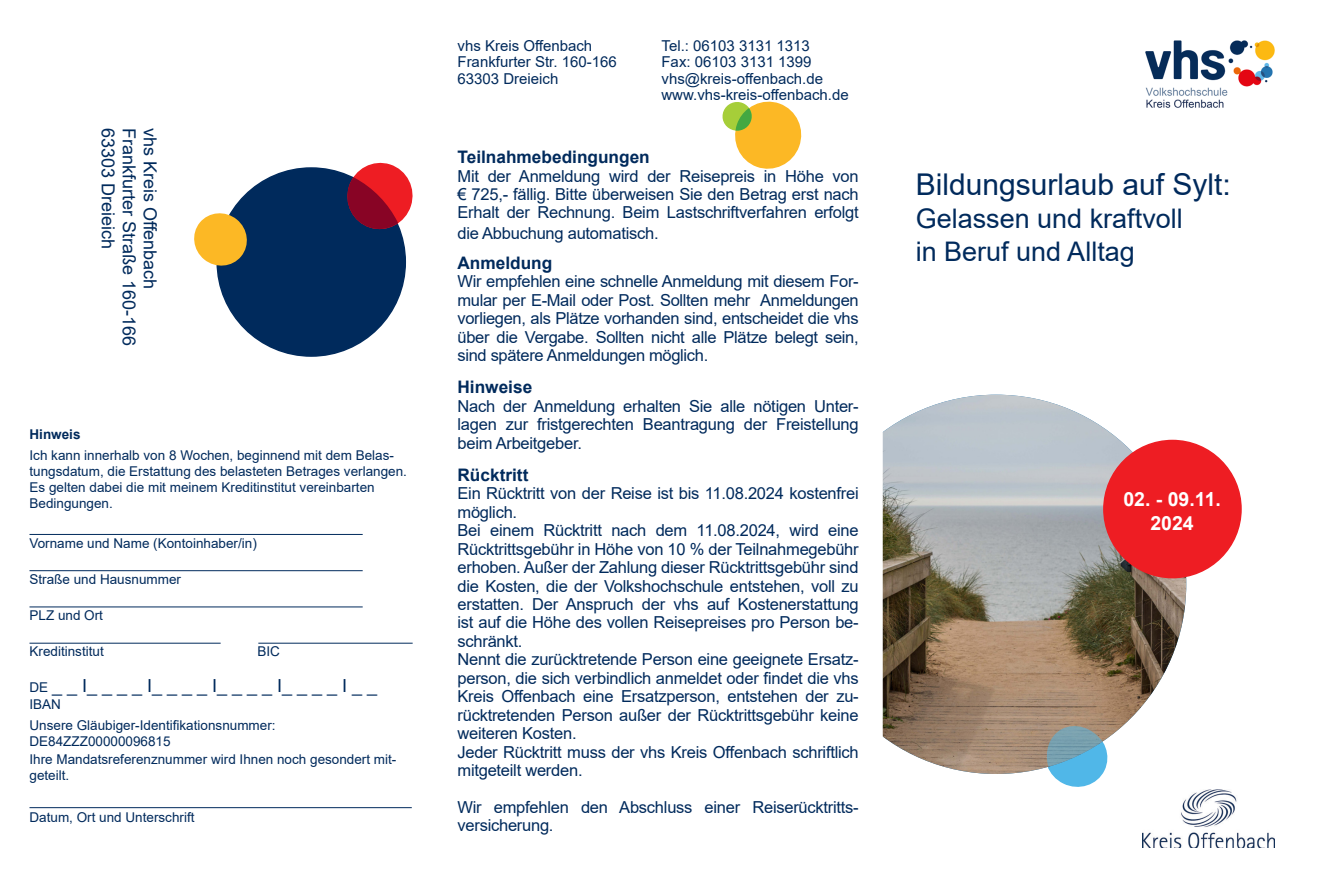
<style>
.page{position:relative;width:1326px;height:888px;background:#fff}
.page>*{position:absolute;margin:0;border:0;box-sizing:border-box;transform-origin:0 0}
.XL{font:30px "Arial";color:#002a5c}
.XL-2{font:27px "Arial";color:#002a5c}
.t1{font:700 19.5px "Arial";color:#fff}
.t2{font:18px "Arial";color:#002a5c}
.t3{font:700 17.25px "Arial";color:#002a5c}
.t4{font:16.5px/18.5px "Arial";letter-spacing:-.015em;color:#002a5c;text-align:justify}
.t5{font:15px "Arial";color:#002a5c}
.t6{font:13.5px/16.2px "Arial";color:#002a5c}
.t7{font:700 13.5px "Arial";color:#002a5c}
.s1{font-size:13.5px}
</style>
<div class="page">
<img style="left:806px;top:395px;width:380px;height:379px;border-radius:190px">
<div style="left:1104px;top:440px;width:137px;height:138px;background:#ee1d23;border-radius:50%"></div>
<div style="left:217px;top:168px;width:188px;height:188px;background:#002a5c;border-radius:50%"></div>
<svg style="left:194px;top:210px;width:53px;height:59px"></svg>
<svg style="left:344px;top:162px;width:69px;height:72px"></svg>
<img style="left:1142px;top:789px;width:132px;height:59px">
<img style="left:1145px;top:40px;width:130px;height:68px">
<div style="left:798px;top:19px;width:85px;height:850px;background:#fff"></div>
<svg style="left:722px;top:96px;width:80px;height:78px"></svg>
<svg style="left:1042px;top:722px;width:69px;height:65px;background:#88b1c2"></svg>
<hr style="left:29px;top:643px;width:192px;height:1px;background:#002a5c">
<hr style="left:29px;top:606px;width:334px;height:1px;background:#002a5c">
<hr style="left:29px;top:570px;width:334px;height:1px;background:#002a5c">
<hr style="left:29px;top:534px;width:334px;height:1px;background:#002a5c">
<hr style="left:258px;top:643px;width:155px;height:1px;background:#002a5c">
<hr style="left:29px;top:807px;width:383px;height:1px;background:#002a5c">
<p class="t2" style="left:121px;top:128px;width:123px;rotate:90deg">63303 Dreieich</p>
<p class="t2" style="left:142px;top:128px;width:220px;rotate:90deg">Frankfurter Straße 160-166</p>
<p class="t2" style="left:163px;top:128px;width:163px;rotate:90deg">vhs Kreis Offenbach</p>
<p class="t7" style="left:29px;top:424px;width:53px">Hinweis</p>
<p class="t6" style="left:29px;top:447px;width:379px">Ich kann innerhalb von 8 Wochen, beginnend mit dem Belas&shy;tungsdatum, die Erstattung des belasteten Betrages verlangen.<br>Es gelten dabei die mit meinem Kreditinstitut vereinbarten</p>
<p class="t6" style="left:29px;top:495px;width:85px">Bedingungen.</p>
<p class="t6" style="left:29px;top:535px;width:229px">Vorname und Name (Kontoinhaber/in)</p>
<p class="t6" style="left:29px;top:571px;width:153px">Straße und Hausnummer</p>
<p class="t6" style="left:29px;top:607px;width:75px">PLZ und Ort</p>
<p class="t6" style="left:29px;top:643px;width:76px">Kreditinstitut</p>
<p class="t6" style="left:257px;top:643px;width:24px">BIC</p>
<p class="t2" style="left:29px;top:674px;width:349px"><span class="s1">DE</span> _ _ I_ _ _ _ I_ _ _ _ I_ _ _ _ I_ _ _ _ I _ _</p>
<p class="t6" style="left:29px;top:696px;width:33px">IBAN</p>
<p class="t6" style="left:29px;top:717px;width:248px">Unsere Gläubiger-Identifikationsnummer:<br>DE84ZZZ00000096815</p>
<p class="t6" style="left:29px;top:751px;width:368px">Ihre Mandatsreferenznummer wird Ihnen noch gesondert mit&shy;geteilt.</p>
<p class="t6" style="left:29px;top:809px;width:167px">Datum, Ort und Unterschrift</p>
<p class="t5" style="left:457px;top:35px;width:136px">vhs Kreis Offenbach</p>
<p class="t5" style="left:457px;top:52px;width:161px">Frankfurter Str. 160-166</p>
<p class="t5" style="left:457px;top:68px;width:102px">63303 Dreieich</p>
<p class="t5" style="left:661px;top:35px;width:150px">Tel.: 06103 3131 1313</p>
<p class="t5" style="left:661px;top:52px;width:152px">Fax: 06103 3131 1399</p>
<p class="t5" style="left:661px;top:68px;width:163px">vhs@kreis-offenbach.de</p>
<p class="t5" style="left:661px;top:85px;width:189px">www.vhs-kreis-offenbach.de</p>
<p class="t3" style="left:457px;top:145px;width:194px">Teilnahmebedingungen</p>
<p class="t4" style="left:457px;top:166px;width:403px">Mit der Anmeldung wird der Reisepreis in Höhe von € 725,- fällig. Bitte überweisen Sie den Betrag erst nach Erhalt der Rechnung. Beim Lastschriftverfahren erfolgt</p>
<p class="t4" style="left:457px;top:224px;width:203px">die Abbuchung automatisch.</p>
<p class="t3" style="left:457px;top:250px;width:96px">Anmeldung</p>
<p class="t4" style="left:457px;top:272px;width:403px">Wir empfehlen eine schnelle Anmeldung mit diesem For&shy;mular per E-Mail oder Post. Sollten mehr Anmeldungen vorliegen, als Plätze vorhanden sind, entscheidet die vhs über die Vergabe. Sollten nicht alle Plätze belegt sein, sind spätere Anmeldungen möglich.</p>
<p class="t3" style="left:457px;top:375px;width:76px">Hinweise</p>
<p class="t4" style="left:457px;top:397px;width:403px">Nach der Anmeldung erhalten Sie alle nötigen Unter&shy;lagen zur fristgerechten Beantragung der Freistellung beim Arbeitgeber.</p>
<p class="t3" style="left:457px;top:463px;width:72px">Rücktritt</p>
<p class="t4" style="left:457px;top:484px;width:403px">Ein Rücktritt von der Reise ist bis 11.08.2024 kostenfrei möglich.</p>
<p class="t4" style="left:457px;top:521px;width:403px">Bei einem Rücktritt nach dem 11.08.2024, wird eine Rücktrittsgebühr in Höhe von 10 % der Teilnahmegebühr erhoben. Außer der Zahlung dieser Rücktrittsgebühr sind die Kosten, die der Volkshochschule entstehen, voll zu erstatten. Der Anspruch der vhs auf Kostenerstattung ist auf die Höhe des vollen Reisepreises pro Person be&shy;schränkt.</p>
<p class="t4" style="left:457px;top:650px;width:403px">Nennt die zurücktretende Person eine geeignete Ersatz&shy;person, die sich verbindlich anmeldet oder findet die vhs Kreis Offenbach eine Ersatzperson, entstehen der zu&shy;rücktretenden Person außer der Rücktrittsgebühr keine weiteren Kosten.</p>
<p class="t4" style="left:457px;top:742px;width:403px">Jeder Rücktritt muss der vhs Kreis Offenbach schriftlich mitgeteilt werden.</p>
<p class="t4" style="left:457px;top:798px;width:403px">Wir empfehlen den Abschluss einer Reiserücktritts&shy;versicherung.</p>
<p class="XL" style="left:916px;top:163px;width:317px">Bildungsurlaub auf Sylt:</p>
<p class="XL-2" style="left:916px;top:199px;width:269px">Gelassen und kraftvoll</p>
<p class="XL-2" style="left:916px;top:232px;width:221px">in Beruf und Alltag</p>
<p class="t1" style="left:1123px;top:485px;width:99px">02. - 09.11.</p>
<p class="t1" style="left:1150px;top:509px;width:45px">2024</p>
</div>
